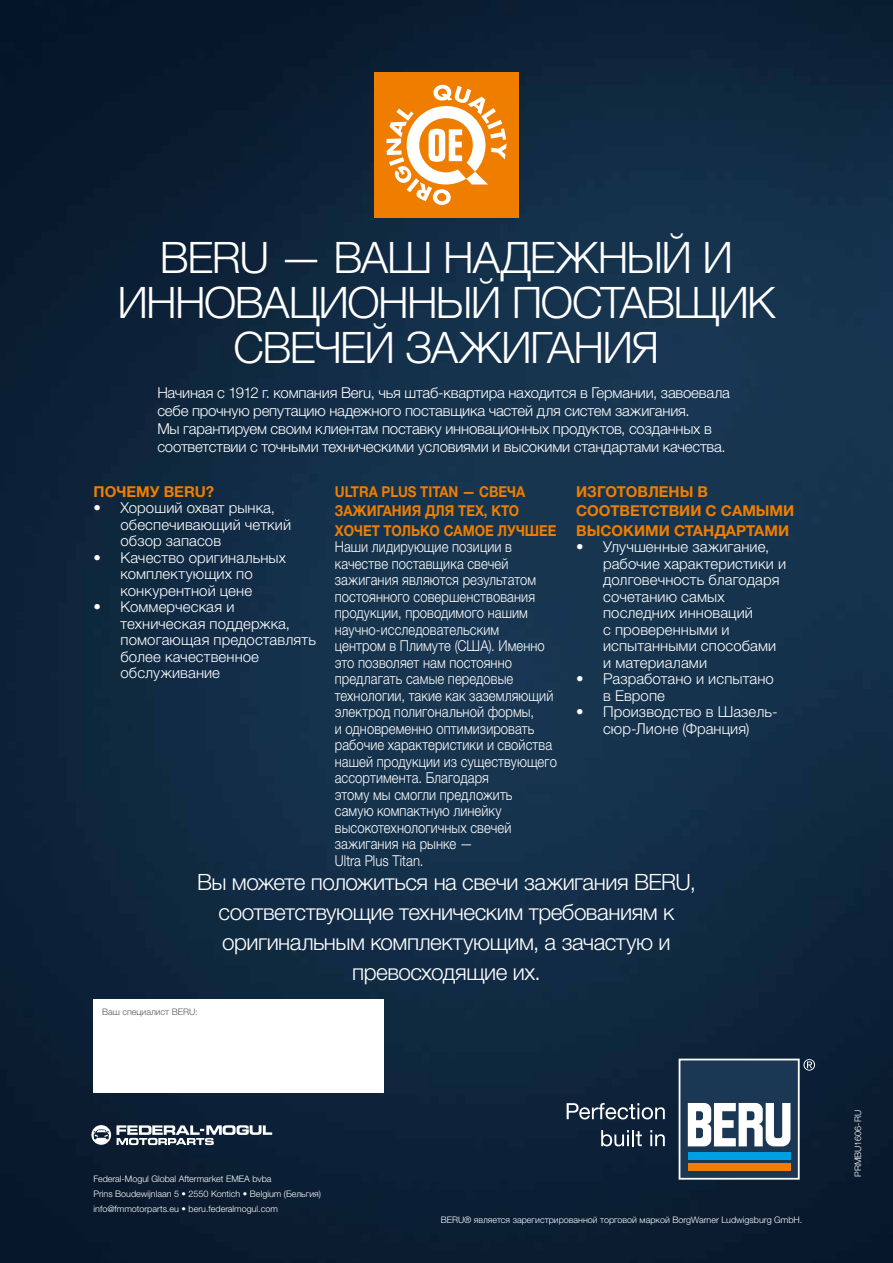
<style>
.page{position:relative;width:893px;height:1263px;background:#fff}
.page>*{position:absolute;margin:0;border:0;box-sizing:border-box;transform-origin:0 0}
.t1{font:300 43.5px "Helvetica Neue LTW1 G";color:#fff}
.t2{font:300 22.5px/30px "Helvetica Neue LTW1 G";letter-spacing:-.02em;color:#fff;text-align:center}
.t3{font:300 15px/16.5px "Helvetica Neue LTW1 G";letter-spacing:.005em;color:#fff;scale:.87 1}
.t4{font:300 15px/16.5px "Helvetica Neue LTW1 G";letter-spacing:.005em;color:#fff}
.t5{font:300 15px/18px "Helvetica Neue LTW1 G";letter-spacing:-.015em;color:#fff}
.t6{font:700 15px "Helvetica Neue LTW1 G";color:#ef7d00}
.t7{font:700 15px "Helvetica Neue LTW1 G";color:#ef7d00;scale:.89 1}
.t8{font:300 9px/15px "Helvetica Neue LTW1 G";color:#fff}
.t9{font:300 9px "Helvetica Neue LTW1 G";color:#575756}
</style>
<div class="page">
<img style="left:0;top:0;width:893px;height:1263px">
<div style="left:94px;top:1000px;width:290px;height:93px;background:#fff"></div>
<svg style="left:374px;top:73px;width:145px;height:144px"></svg>
<div style="left:437px;top:193px;width:10px;height:8px;background:#ef7d00;border-radius:4px"></div>
<div style="left:679px;top:1059px;width:120px;height:120px;background:#1a3853"></div>
<div style="left:679px;top:1058px;width:121px;height:122px;border:2px solid #fff"></div>
<div style="left:688px;top:1163px;width:103px;height:8px;background:#ef7d00"></div>
<svg style="left:688px;top:1103px;width:102px;height:43px"></svg>
<div style="left:688px;top:1152px;width:103px;height:7px;background:#009fe3"></div>
<svg style="left:803px;top:1059px;width:12px;height:11px"></svg>
<svg style="left:567px;top:1103px;width:98px;height:16px"></svg>
<svg style="left:601px;top:1130px;width:41px;height:16px"></svg>
<svg style="left:650px;top:1130px;width:15px;height:16px"></svg>
<svg style="left:91px;top:1125px;width:181px;height:20px"></svg>
<h1 class="t1" style="left:160px;top:231px;width:55px">Beru</h1>
<h1 class="t1" style="left:280px;top:231px;width:195px">— ва ш надежный</h1>
<h1 class="t1" style="left:703px;top:231px;width:25px">и</h1>
<h1 class="t1" style="left:117px;top:276px;width:30px">иннова</h1>
<h1 class="t1" style="left:289px;top:276px;width:61px">ционный</h1>
<h1 class="t1" style="left:512px;top:276px;width:57px">постав</h1>
<h1 class="t1" style="left:674px;top:276px;width:73px">щик</h1>
<h1 class="t1" style="left:234px;top:321px;width:28px">свечей</h1>
<h1 class="t1" style="left:405px;top:321px;width:29px">зажигания</h1>
<p class="t5" style="left:157px;top:384px;width:574px">Начиная с 1912 г. компания Beru, чья штаб-квартира находится в Германии, завоевала себе прочную репутацию надежного поставщика частей для систем зажигания.<br>Мы гарантируем своим клиентам поставку инновационных продуктов, созданных в соответствии с точными техническими условиями и высокими стандартами качества.</p>
<p class="t6" style="left:94px;top:482px;width:45px">ПОЧЕМУ</p>
<p class="t6" style="left:164px;top:482px;width:52px">BERU?</p>
<p class="t4" style="left:121px;top:500px;width:172px;text-indent:-27px">• Хороший охват рынка, обеспечивающий четкий обзор запасов</p>
<p class="t4" style="left:94px;top:549px;width:194px;text-align:center">• Качество оригинальных комплектующих по конкурентной цене</p>
<p class="t4" style="left:121px;top:599px;width:197px;text-indent:-27px">• Коммерческая и техническая поддержка, помогающая предоставлять более качественное обслуживание</p>
<p class="t7" style="left:335px;top:482px;width:174px">ULTRA PLUS TITAN — СВЕ</p>
<p class="t7" style="left:507px;top:482px;width:20px">ЧА</p>
<p class="t7" style="left:335px;top:502px;width:66px">ЗАЖИГАНИЯ</p>
<p class="t7" style="left:425px;top:502px;width:12px">ДЛЯ</p>
<p class="t7" style="left:458px;top:502px;width:49px">ТЕХ, КТО</p>
<p class="t7" style="left:335px;top:521px;width:67px">ХОЧЕТ ТОЛЬКО</p>
<p class="t7" style="left:444px;top:521px;width:13px">САМОЕ</p>
<p class="t7" style="left:498px;top:521px;width:44px">ЛУЧШЕЕ</p>
<p class="t3" style="left:335px;top:539px;width:257px">Наши лидирующие позиции в качестве поставщика свечей зажигания являются результатом постоянного совершенствования продукции, проводимого нашим научно-исследовательским<br>центром в Плимуте (США). Именно это позволяет нам постоянно предлагать самые передовые технологии, такие как заземляющий электрод полигональной формы,<br>и одновременно оптимизировать рабочие характеристики и свойства нашей продукции из существующего ассортимента. Благодаря<br>этому мы смогли предложить<br>самую компактную линейку высокотехнологичных свечей зажигания на рынке —<br>Ultra Plus Titan.</p>
<p class="t6" style="left:576px;top:482px;width:42px">ИЗГОТОВЛЕНЫ</p>
<p class="t6" style="left:698px;top:482px;width:10px">В</p>
<p class="t6" style="left:576px;top:502px;width:12px">СООТВЕТСТВИИ</p>
<p class="t6" style="left:706px;top:502px;width:29px">С САМЫМИ</p>
<p class="t6" style="left:576px;top:521px;width:13px">ВЫСОКИМИ</p>
<p class="t6" style="left:674px;top:521px;width:12px">СТАНДАРТАМИ</p>
<p class="t4" style="left:603px;top:539px;width:184px;text-indent:-27px">• Улучшенные зажигание, рабочие характеристики и долговечность благодаря сочетанию самых последних инноваций<br>с проверенными и испытанными способами и материалами</p>
<p class="t4" style="left:603px;top:671px;width:172px;text-indent:-27px">• Разработано и испытано в Европе</p>
<p class="t4" style="left:576px;top:704px;width:203px;text-align:center">• Производство в Шазель&shy;сюр-Лионе (Франция)</p>
<h2 class="t2" style="left:197px;top:867px;width:500px">Вы можете положиться на свечи зажигания Beru , соответствующие техническим требованиям к оригинальным комплектующим, а зачастую и превосходящие их.</h2>
<p class="t9" style="left:102px;top:1007px;width:97px">Ваш специалист BERU:</p>
<p class="t8" style="left:94px;top:1171px;width:229px">Federal-Mogul Global Aftermarket EMEA bvba<br>Prins Boudewijnlaan 5 • 2550 Kontich • Belgium (Бельгия) info@fmmotorparts.eu • beru.federalmogul.com</p>
<p class="t8" style="left:441px;top:1212px;width:363px">BERU® является зарегистрированной торговой маркой BorgWarner Ludwigsburg GmbH.</p>
<p class="t8" style="left:850px;top:1177px;width:68px;rotate:-90deg">PRMBU1606-RU</p>
</div>
